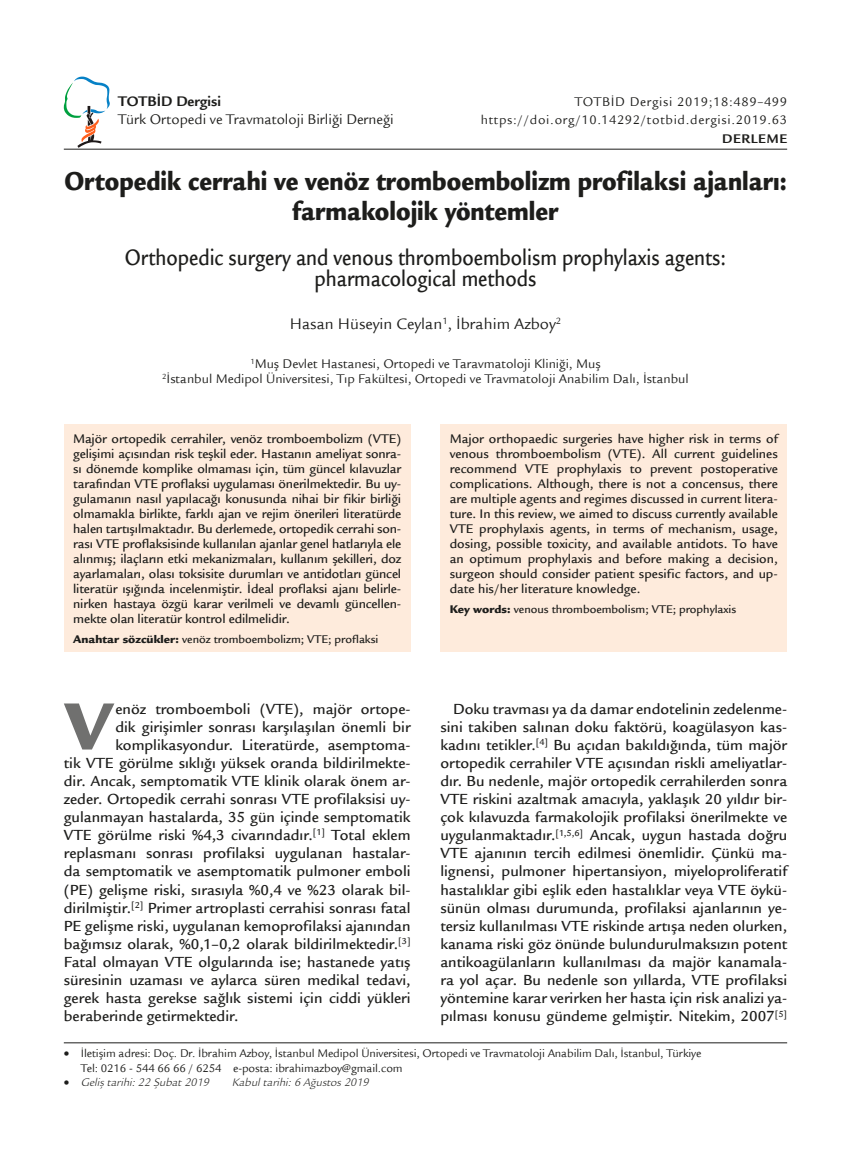
<style>
.page{position:relative;width:851px;height:1149px;background:#fff}
.page>*{position:absolute;margin:0;border:0;box-sizing:border-box;transform-origin:0 0}
.t1{font:900 72.6px "Legacy Sans Std";color:#70706f}
.t2{font:900 28.5px/30px "Legacy Sans Std";color:#1d1d1b;text-align:center;scale:.85 1}
.t3{font:500 24px/21px "Legacy Sans Std";color:#1d1d1b;text-align:center;scale:.85 1}
.t4{font:16.5px "Legacy Sans Std";color:#1d1d1b}
.t5{font:500 15.75px/18.1px "Legacy Sans Std";color:#1d1d1b;text-align:justify}
.t6{font:15px "Legacy Sans Std";color:#1d1d1b}
.t7{font:700 15px "Legacy Sans Std";color:#1d1d1b}
.t8{font:500 13.5px/15px "Legacy Sans Std";color:#1d1d1b;text-align:justify}
.t9{font:13.5px/15px "Legacy Sans Std";color:#1d1d1b;text-align:center}
.t10{font:13.5px/18.5px "Legacy Sans Std";letter-spacing:.05em;color:#1d1d1b;text-align:right}
.t11{font:700 13.5px "Legacy Sans Std";letter-spacing:.05em;color:#1d1d1b}
.t12{font:12px/14.4px "Legacy Sans Std";letter-spacing:-.01em;color:#1d1d1b}
.t13{font:500 12px "Legacy Sans Std";color:#1d1d1b}
.t14{font:italic 12px "ITC Legacy Sans Std";color:#1d1d1b}
.s1{font-weight:900}
</style>
<div class="page">
<hr style="left:64px;top:1042px;width:723px;height:1px;background:#1d1d1b">
<hr style="left:64px;top:149px;width:723px;height:1px;background:#1d1d1b">
<svg style="left:64px;top:77px;width:46px;height:70px"></svg>
<div style="left:64px;top:424px;width:346px;height:227px;background:#feebdc"></div>
<div style="left:440px;top:424px;width:347px;height:227px;background:#feebdc"></div>
<p class="t7" style="left:118px;top:93px;width:104px">TOTBİD Dergisi</p>
<p class="t6" style="left:118px;top:111px;width:277px">Türk Ortopedi ve Travmatoloji Birliği Derneği</p>
<p class="t10" style="left:480px;top:92px;width:308px">TOTBİD Dergisi 2019;18:489–499 https://doi.org/10.14292/totbid.dergisi.2019.63</p>
<p class="t11" style="left:722px;top:131px;width:67px">DERLEME</p>
<h2 class="t2" style="left:64px;top:166px;width:851px">Ortopedik cerrahi ve venöz tromboembolizm profilaksi ajanları: farmakolojik yöntemler</h2>
<h3 class="t3" style="left:125px;top:247px;width:708px">Orthopedic surgery and venous thromboembolism prophylaxis agents: pharmacological methods</h3>
<p class="t4" style="left:290px;top:314px;width:273px">Hasan Hüseyin Ceylan<sup>1</sup>, İbrahim Azboy<sup>2</sup></p>
<p class="t9" style="left:162px;top:356px;width:528px"><sup>1</sup>Muş Devlet Hastanesi, Ortopedi ve Taravmatoloji Kliniği, Muş<br><sup>2</sup>İstanbul Medipol Üniversitesi, Tıp Fakültesi, Ortopedi ve Travmatoloji Anabilim Dalı, İstanbul</p>
<p class="t8" style="left:73px;top:431px;width:329px">Majör ortopedik cerrahiler, venöz tromboembolizm (VTE) gelişimi açısından risk teşkil eder. Hastanın ameliyat sonra&shy;sı dönemde komplike olmaması için, tüm güncel kılavuzlar tarafından VTE proflaksi uygulaması önerilmektedir. Bu uy&shy;gulamanın nasıl yapılacağı konusunda nihai bir fikir birliği olmamakla birlikte, farklı ajan ve rejim önerileri literatürde halen tartışılmaktadır. Bu derlemede, ortopedik cerrahi son&shy;rası VTE proflaksisinde kullanılan ajanlar genel hatlarıyla ele alınmış; ilaçların etki mekanizmaları, kullanım şekilleri, doz ayarlamaları, olası toksisite durumları ve antidotları güncel literatür ışığında incelenmiştir. İdeal proflaksi ajanı belirle&shy;nirken hastaya özgü karar verilmeli ve devamlı güncellen&shy;mekte olan literatür kontrol edilmelidir.</p>
<p class="t13" style="left:73px;top:631px;width:307px"><span class="s1">Anahtar sözcükler:</span> venöz tromboembolizm; VTE; proflaksi</p>
<h1 class="t1" style="left:65px;top:683px;width:49px">V</h1>
<p class="t5" style="left:115px;top:699px;width:296px">enöz tromboemboli (VTE), majör ortope-</p>
<p class="t5" style="left:115px;top:717px;width:296px">dik girişimler sonrası karşılaşılan önemli bir</p>
<p class="t5" style="left:115px;top:735px;width:296px">komplikasyondur. Literatürde, asemptoma-</p>
<p class="t5" style="left:64px;top:753px;width:348px">tik VTE görülme sıklığı yüksek oranda bildirilmekte-</p>
<p class="t5" style="left:64px;top:771px;width:348px">dir. Ancak, semptomatik VTE klinik olarak önem ar-</p>
<p class="t5" style="left:64px;top:789px;width:348px">zeder. Ortopedik cerrahi sonrası VTE profilaksisi uy-</p>
<p class="t5" style="left:64px;top:807px;width:348px">gulanmayan hastalarda, 35 gün içinde semptomatik</p>
<p class="t5" style="left:64px;top:826px;width:348px">VTE görülme riski %4,3 civarındadır.<sup>[1]</sup> Total eklem</p>
<p class="t5" style="left:64px;top:844px;width:348px">replasmanı sonrası profilaksi uygulanan hastalar-</p>
<p class="t5" style="left:64px;top:862px;width:348px">da semptomatik ve asemptomatik pulmoner emboli</p>
<p class="t5" style="left:64px;top:880px;width:348px">(PE) gelişme riski, sırasıyla %0,4 ve %23 olarak bil-</p>
<p class="t5" style="left:64px;top:898px;width:348px">dirilmiştir.<sup>[2]</sup> Primer artroplasti cerrahisi sonrası fatal</p>
<p class="t5" style="left:64px;top:916px;width:348px">PE gelişme riski, uygulanan kemoprofilaksi ajanından</p>
<p class="t5" style="left:64px;top:934px;width:348px">bağımsız olarak, %0,1–0,2 olarak bildirilmektedir.<sup>[3]</sup></p>
<p class="t5" style="left:64px;top:952px;width:348px">Fatal olmayan VTE olgularında ise; hastanede yatış</p>
<p class="t5" style="left:64px;top:970px;width:348px">süresinin uzaması ve aylarca süren medikal tedavi,</p>
<p class="t5" style="left:64px;top:988px;width:348px">gerek hasta gerekse sağlık sistemi için ciddi yükleri</p>
<p class="t5" style="left:64px;top:1007px;width:176px">beraberinde getirmektedir.</p>
<p class="t8" style="left:449px;top:431px;width:329px">Major orthopaedic surgeries have higher risk in terms of venous thromboembolism (VTE). All current guidelines recommend VTE prophylaxis to prevent postoperative complications. Although, there is not a concensus, there are multiple agents and regimes discussed in current litera&shy;ture. In this review, we aimed to discuss currently available VTE prophylaxis agents, in terms of mechanism, usage, dosing, possible toxicity, and available antidots. To have an optimum prophylaxis and before making a decision, surgeon should consider patient spesific factors, and up&shy;date his/her literature knowledge.</p>
<p class="t13" style="left:449px;top:601px;width:288px"><span class="s1">Key words:</span> venous thromboembolism; VTE; prophylaxis</p>
<p class="t5" style="left:440px;top:699px;width:348px;text-indent:13px">Doku travması ya da damar endotelinin zedelenme&shy;sini takiben salınan doku faktörü, koagülasyon kas&shy;kadını tetikler.<sup>[4]</sup> Bu açıdan bakıldığında, tüm majör ortopedik cerrahiler VTE açısından riskli ameliyatlar&shy;dır. Bu nedenle, majör ortopedik cerrahilerden sonra VTE riskini azaltmak amacıyla, yaklaşık 20 yıldır bir&shy;çok kılavuzda farmakolojik profilaksi önerilmekte ve uygulanmaktadır.<sup>[1,5,6]</sup> Ancak, uygun hastada doğru VTE ajanının tercih edilmesi önemlidir. Çünkü ma&shy;lignensi, pulmoner hipertansiyon, miyeloproliferatif hastalıklar gibi eşlik eden hastalıklar veya VTE öykü&shy;sünün olması durumunda, profilaksi ajanlarının ye&shy;tersiz kullanılması VTE riskinde artışa neden olurken, kanama riski göz önünde bulundurulmaksızın potent antikoagülanların kullanılması da majör kanamala&shy;ra yol açar. Bu nedenle son yıllarda, VTE profilaksi yöntemine karar verirken her hasta için risk analizi ya&shy;pılması konusu gündeme gelmiştir. Nitekim, 2007<sup>[5]</sup></p>
<p class="t12" style="left:81px;top:1046px;width:622px;text-indent:-17px">• İletişim adresi: Doç. Dr. İbrahim Azboy, İstanbul Medipol Üniversitesi, Ortopedi ve Travmatoloji Anabilim Dalı, İstanbul, Türkiye<br>Tel: 0216 - 544 66 66 / 6254 e-posta: ibrahimazboy@gmail.com</p>
<p class="t14" style="left:64px;top:1075px;width:147px">• Geliş tarihi: 22 Şubat 2019</p>
<p class="t14" style="left:232px;top:1075px;width:138px">Kabul tarihi: 6 Ağustos 2019</p>
</div>
